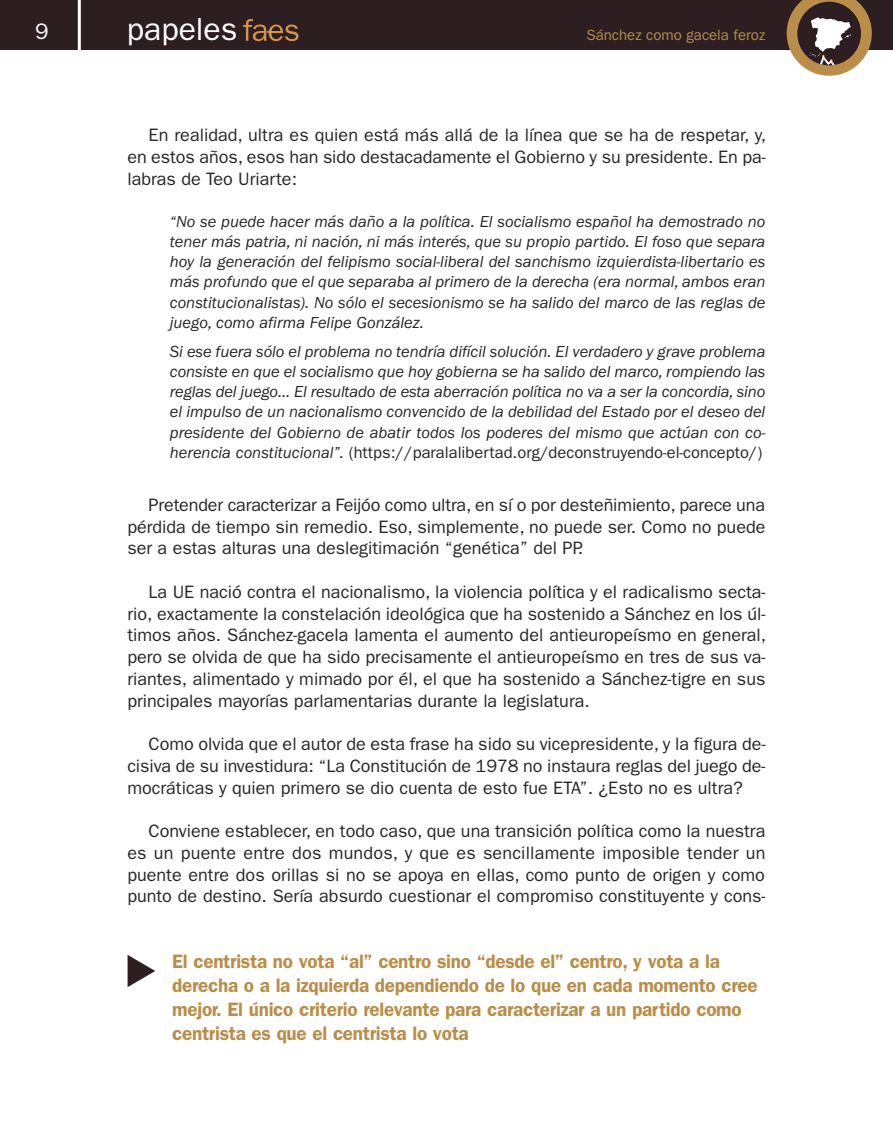
<style>
.page{position:relative;width:893px;height:1127px;background:#fff}
.page>*{position:absolute;margin:0;border:0;box-sizing:border-box;transform-origin:0 0}
.t1{font:31.95px "Franklin Gothic";color:#fff}
.t2{font:22.5px "Franklin Gothic";color:#fff}
.t3{font:600 19.5px/24px "Franklin Gothic";letter-spacing:-.015em;color:#ba8e49}
.t4{font:18px/21.8px "Franklin Gothic";color:#272526;text-align:justify}
.t5{font:italic 16.5px/20.2px "Franklin Gothic";color:#272526;text-align:justify}
.t6{font:15px "Franklin Gothic";color:#ba8e49}
.s1{color:#262326}
.s2{font-style:normal}
</style>
<div class="page">
<div style="left:0;top:0;width:893px;height:50px;background:#2d1e22"></div>
<svg style="left:243px;top:19px;width:56px;height:23px"></svg>
<svg style="left:787px;top:0;width:85px;height:76px"></svg>
<hr style="left:78px;top:0;width:3px;height:52px;background:#fff">
<svg style="left:128px;top:955px;width:27px;height:32px"></svg>
<p class="t2" style="left:35px;top:19px;width:15px">9</p>
<h1 class="t1" style="left:127px;top:11px;width:112px">papeles</h1>
<p class="t6" style="left:586px;top:26px;width:180px">Sánchez como gacela feroz</p>
<p class="t4" style="left:127px;top:124px;width:640px;text-indent:21px">En realidad, ultra es quien está más allá de la línea que se ha de respetar, y, en estos años, esos han sido destacadamente el Gobierno y su presidente. En pa&shy;labras de Teo Uriarte:</p>
<p class="t5" style="left:170px;top:211px;width:597px">“No se puede hacer más daño a la política. El socialismo español ha demostrado no tener más patria, ni nación, ni más interés, que su propio partido. El foso que separa hoy la generación del felipismo social-liberal del <span class="s1">sanchismo</span> izquierdista-libertario es más profundo que el que separaba al primero de la derecha (era normal, ambos eran constitucionalistas). No sólo el secesionismo se ha salido del marco de las reglas de juego, como afirma Felipe González.</p>
<p class="t5" style="left:170px;top:341px;width:597px">Si ese <span class="s1">fuera</span> sólo el problema no tendría difícil solución. El verdadero y grave problema consiste en que el socialismo que hoy gobierna se ha salido del marco, rompiendo las reglas del juego... El resultado de esta aberración política no va a ser la concordia, sino el impulso de un <span class="s1">nacionalismo</span> convencido de la debilidad del Estado por el deseo del presidente del Gobierno de abatir todos los poderes del mismo que actúan con co&shy;herencia constitucional”. <span class="s2">(https://paralalibertad.org/deconstruyendo-el-concepto/)</span></p>
<p class="t4" style="left:127px;top:494px;width:640px;text-indent:21px">Pretender caracterizar a Feijóo como ultra, en sí o por desteñimiento, parece una pérdida de tiempo sin remedio. Eso, simplemente, no puede ser. Como no puede ser a estas alturas una deslegitimación “genética” del PP.</p>
<p class="t4" style="left:127px;top:581px;width:640px;text-indent:21px">La UE nació contra el nacionalismo, la violencia política y el radicalismo secta&shy;rio, exactamente la constelación ideológica que ha sostenido a Sánchez en los úl&shy;timos años. Sánchez-gacela lamenta el aumento del antieuropeísmo en general, pero se olvida de que ha sido precisamente el antieuropeísmo en tres de sus va&shy;riantes, alimentado y mimado por él, el que ha sostenido a Sánchez-tigre en sus principales mayorías parlamentarias durante la legislatura.</p>
<p class="t4" style="left:127px;top:733px;width:640px;text-indent:21px">Como olvida que el autor de esta frase ha sido su vicepresidente, y la figura de&shy;cisiva de su investidura: “La Constitución de 1978 no instaura reglas del juego de&shy;mocráticas y quien primero se dio cuenta de esto fue ETA”. ¿Esto no es ultra?</p>
<p class="t4" style="left:127px;top:820px;width:640px;text-indent:21px">Conviene establecer, en todo caso, que una transición política como la nuestra es un puente entre dos mundos, y que es sencillamente imposible tender un puente entre dos orillas si no se apoya en ellas, como punto de origen y como punto de destino. Sería absurdo cuestionar el compromiso constituyente y cons-</p>
<p class="t3" style="left:172px;top:949px;width:587px">El centrista no vota “al” centro sino “desde el” centro, y vota a la derecha o a la izquierda dependiendo de lo que en cada momento cree mejor. El único criterio relevante para caracterizar a un partido como centrista es que el centrista lo vota</p>
</div>
